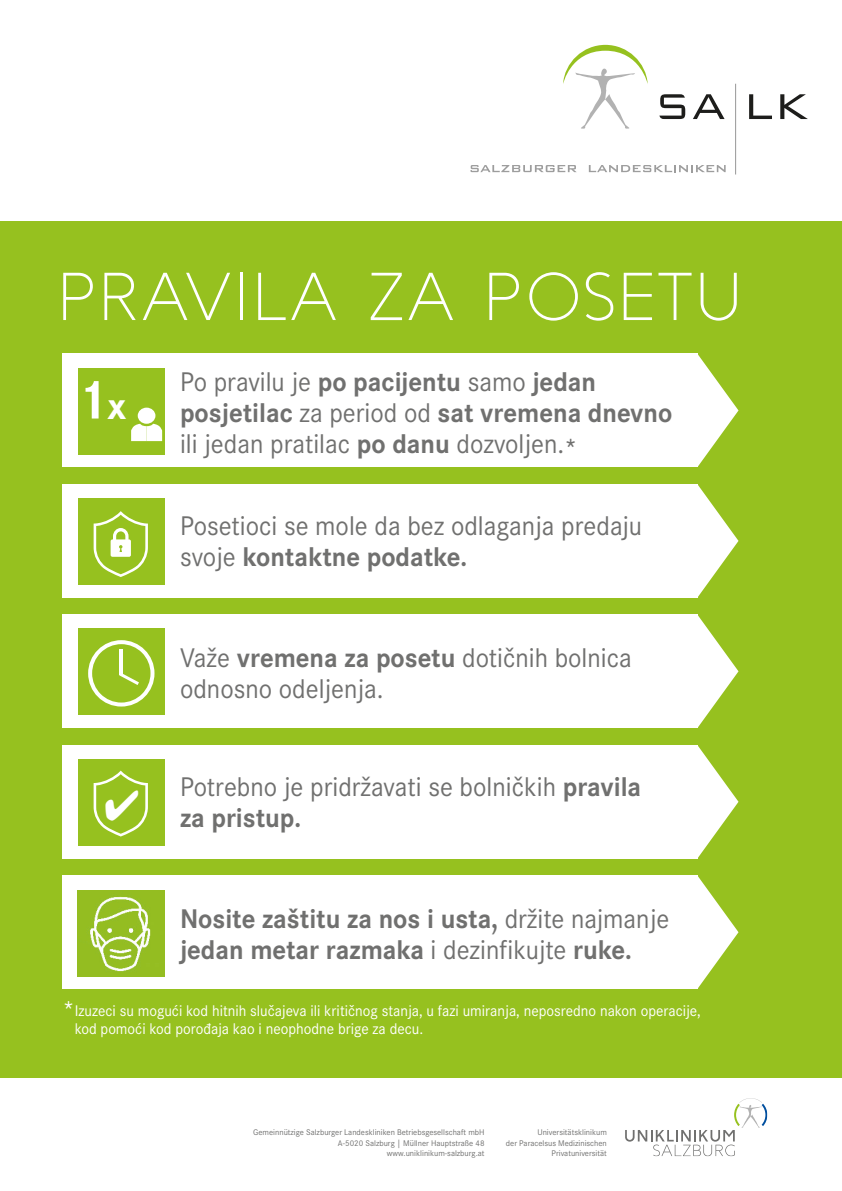
<style>
.page{position:relative;width:842px;height:1191px;background:#fff}
.page>*{position:absolute;margin:0;border:0;box-sizing:border-box;transform-origin:0 0}
.t1{font:67.5px "Baufra";letter-spacing:-.005em;color:#fff}
.t2{font:700 57.3px "Corporate S";color:#fff;scale:.95 1}
.t3{font:28px/31px "Corporate S Pro";color:#70706f;scale:.95 1}
.t4{font:28px/31px "Corporate S";color:#70706f;scale:.95 1}
.t5{font:700 28px/31px "Corporate S Pro";color:#70706f;scale:.95 1}
.t6{font:16px/18px "Corporate S Pro";color:#fff;scale:.95 1}
.t7{font:8.5px/10.6px "Corporate S";color:#70706f;text-align:right}
.s1{font-size:39.4px}
.s2{font-weight:700}
.s3{font-weight:400}
.s4{font-size:26px}
</style>
<div class="page">
<div style="left:0;top:221px;width:842px;height:856px;background:#96c11f"></div>
<hr style="left:735px;top:84px;width:1px;height:90px;background:#9d9d9d">
<svg style="left:470px;top:165px;width:106px;height:7px"></svg>
<svg style="left:589px;top:165px;width:137px;height:7px"></svg>
<svg style="left:693px;top:94px;width:31px;height:25px"></svg>
<svg style="left:780px;top:94px;width:28px;height:25px"></svg>
<svg style="left:749px;top:94px;width:23px;height:25px"></svg>
<svg style="left:659px;top:94px;width:26px;height:25px"></svg>
<svg style="left:563px;top:45px;width:85px;height:84px"></svg>
<svg style="left:625px;top:1098px;width:142px;height:58px"></svg>
<div style="left:62px;top:354px;width:635px;height:113px;background:#fff"></div>
<div style="left:62px;top:484px;width:635px;height:113px;background:#fff"></div>
<div style="left:62px;top:614px;width:635px;height:114px;background:#fff"></div>
<div style="left:62px;top:745px;width:635px;height:113px;background:#fff"></div>
<div style="left:62px;top:875px;width:635px;height:114px;background:#fff"></div>
<svg style="left:697px;top:354px;width:41px;height:113px"></svg>
<svg style="left:697px;top:484px;width:41px;height:113px"></svg>
<svg style="left:697px;top:614px;width:41px;height:114px"></svg>
<svg style="left:697px;top:745px;width:41px;height:113px"></svg>
<svg style="left:697px;top:875px;width:41px;height:114px"></svg>
<img style="left:78px;top:890px;width:86px;height:86px">
<div style="left:78px;top:368px;width:86px;height:86px;background:#96c11f"></div>
<div style="left:78px;top:498px;width:86px;height:86px;background:#96c11f"></div>
<div style="left:78px;top:629px;width:86px;height:86px;background:#96c11f"></div>
<div style="left:78px;top:759px;width:86px;height:86px;background:#96c11f"></div>
<svg style="left:88px;top:640px;width:66px;height:66px"></svg>
<svg style="left:131px;top:424px;width:31px;height:17px"></svg>
<div style="left:138px;top:407px;width:17px;height:17px;background:#fff;border-radius:50%"></div>
<svg style="left:94px;top:511px;width:54px;height:66px"></svg>
<svg style="left:94px;top:770px;width:54px;height:66px"></svg>
<h1 class="t1" style="left:56px;top:255px;width:689px">PRAVILA ZA POSETU</h1>
<h2 class="t2" style="left:77px;top:367px;width:54px">1<span class="s1">x</span></h2>
<h3 class="t4" style="left:180px;top:366px;width:520px">Po pravilu je <span class="s2">po pacijentu</span> samo <span class="s2">jedan posjetilac</span> za period od <span class="s2">sat vremena dnevno </span>ili jedan pratilac <span class="s2">po danu</span> dozvoljen.<span class="s2">*</span></h3>
<h3 class="t3" style="left:180px;top:508px;width:488px">Posetioci se mole da bez odlaganja predaju svoje <span class="s2">kontaktne podatke.</span></h3>
<h3 class="t3" style="left:180px;top:639px;width:477px">Važe <span class="s2">vremena za posetu</span> dotičnih bolnica odnosno odeljenja.</h3>
<h3 class="t3" style="left:180px;top:769px;width:487px">Potrebno je pridržavati se bolničkih <span class="s2">pravila za pristup.</span></h3>
<h3 class="t5" style="left:180px;top:901px;width:516px">Nosite zaštitu za nos i usta, <span class="s3">držite najmanje </span>jedan metar razmaka <span class="s3">i dezinfikujte</span> ruke.</h3>
<h3 class="t6" style="left:75px;top:1000px;width:660px;text-indent:-12px"><span class="s4">*</span>Izuzeci su mogući kod hitnih slučajeva ili kritičnog stanja, u fazi umiranja, neposredno nakon operacije, kod pomoći kod porođaja kao i neophodne brige za decu.</h3>
<p class="t7" style="left:253px;top:1127px;width:233px">Gemeinnützige Salzburger Landeskliniken Betriebsgesellschaft mbH<br>A-5020 Salzburg | Müllner Hauptstraße 48 www.uniklinikum-salzburg.at</p>
<p class="t7" style="left:506px;top:1127px;width:102px">Universitätsklinikum<br>der Paracelsus Medizinischen<br>Privatuniversität</p>
</div>
